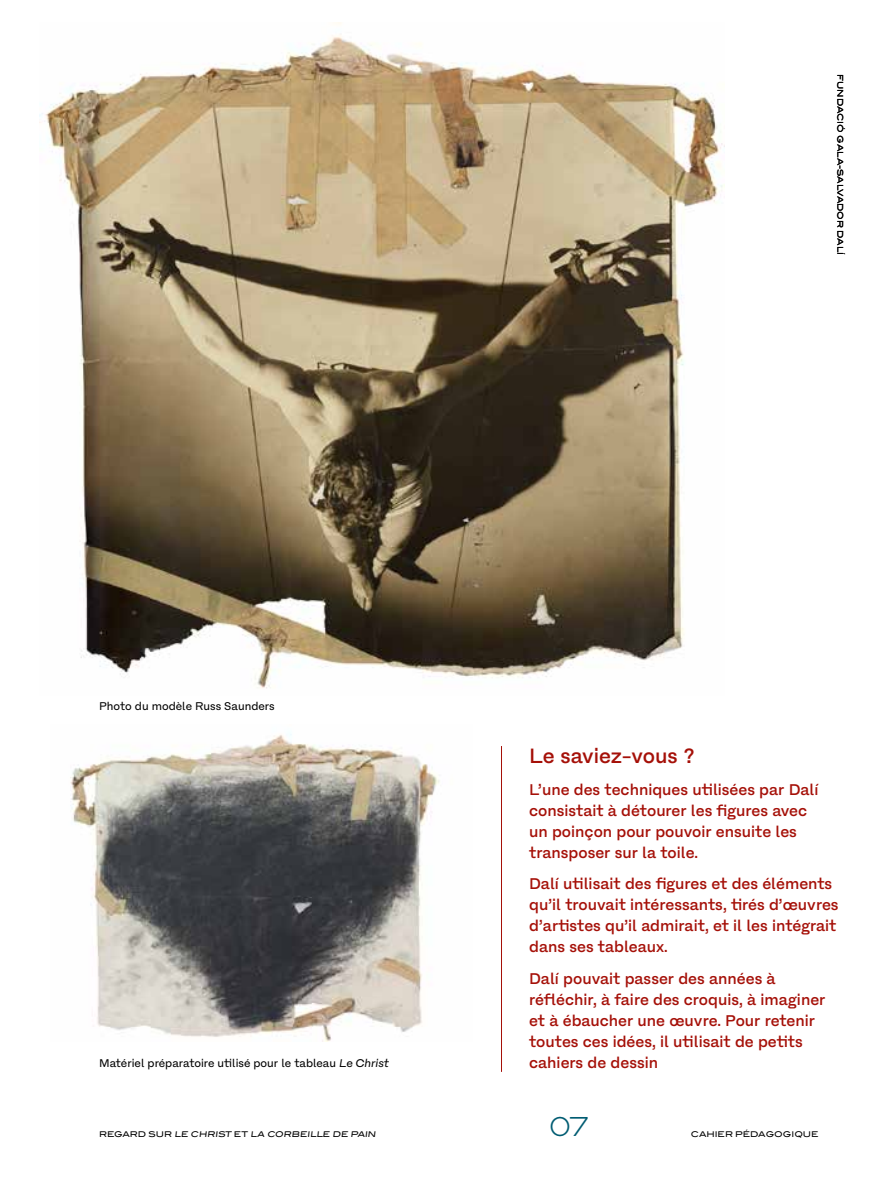
<style>
.page{position:relative;width:893px;height:1191px;background:#fff}
.page>*{position:absolute;margin:0;border:0;box-sizing:border-box;transform-origin:0 0}
.t1{font:300 26.25px "Blair ITC";color:#005c72}
.t2{font:500 21px "Fracktif";color:#a51008}
.t3{font:500 15.75px/21px "Fracktif";color:#a51008}
.t4{font:11.38px "Fracktif";color:#000}
.t5{font:7.88px "Blair ITC Std";color:#000}
.s1{font-style:italic}
</style>
<div class="page">
<img style="left:40px;top:22px;width:684px;height:667px">
<img style="left:70px;top:733px;width:370px;height:308px">
<hr style="left:501px;top:746px;width:1px;height:325px;background:#a51008">
<p class="t4" style="left:99px;top:699px;width:177px">Photo du modèle Russ Saunders</p>
<p class="t5" style="left:845px;top:74px;width:182px;rotate:90deg">FUNDACIÓ GALA-SALVADOR DALÍ</p>
<h2 class="t2" style="left:529px;top:743px;width:167px">Le saviez-vous ?</h2>
<p class="t3" style="left:529px;top:778px;width:291px">L’une des techniques utilisées par Dalí consistait à détourer les figures avec un poinçon pour pouvoir ensuite les transposer sur la toile.</p>
<p class="t3" style="left:529px;top:873px;width:311px">Dalí utilisait des figures et des éléments qu’il trouvait intéressants, tirés d’œuvres d’artistes qu’il admirait, et il les intégrait dans ses tableaux.</p>
<p class="t3" style="left:529px;top:967px;width:298px">Dalí pouvait passer des années à réfléchir, à faire des croquis, à imaginer et à ébaucher une œuvre. Pour retenir toutes ces idées, il utilisait de petits</p>
<p class="t4" style="left:99px;top:1056px;width:291px">Matériel préparatoire utilisé pour le tableau <span class="s1">Le Christ</span></p>
<p class="t3" style="left:529px;top:1051px;width:130px">cahiers de dessin</p>
<p class="t5" style="left:99px;top:1129px;width:279px">REGARD SUR LE CHRIST ET LA CORBEILLE DE PAIN</p>
<h1 class="t1" style="left:548px;top:1112px;width:42px">07</h1>
<p class="t5" style="left:691px;top:1129px;width:129px">CAHIER PÉDAGOGIQUE</p>
</div>
